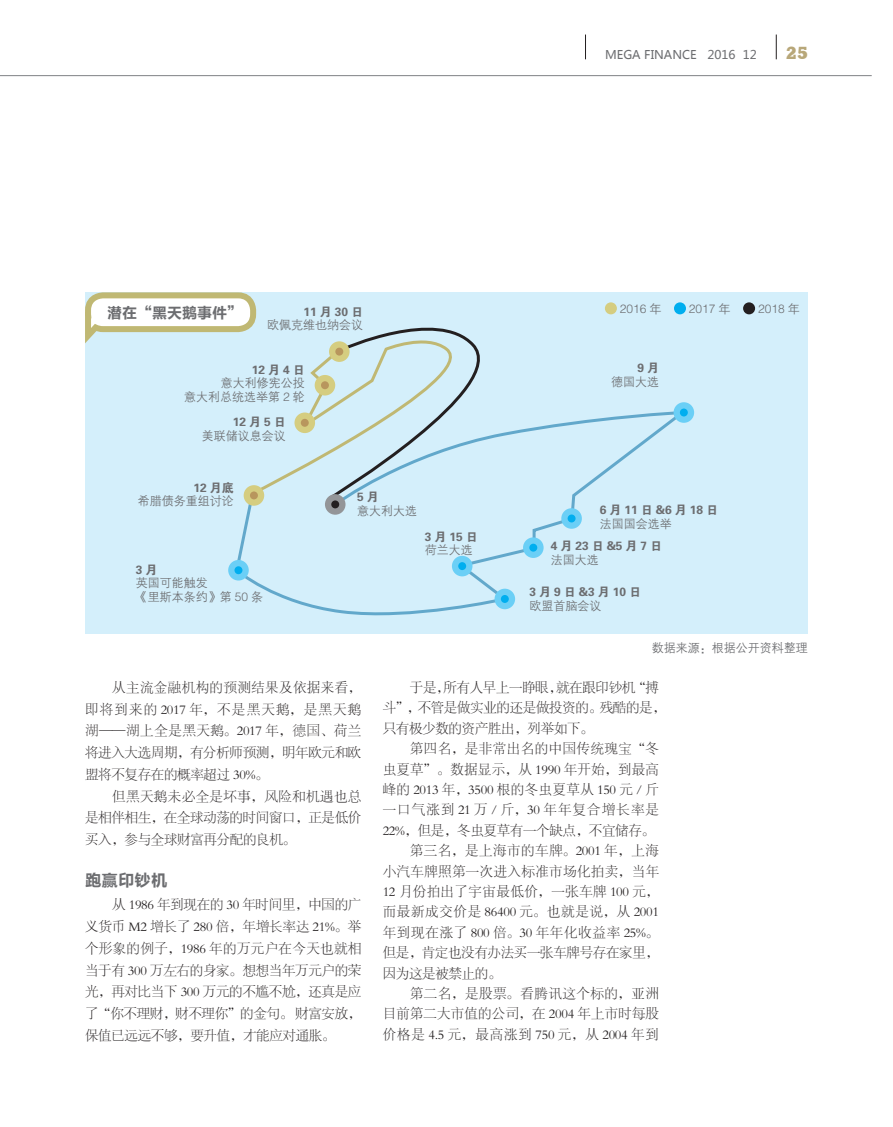
<style>
.page{position:relative;width:893px;height:1127px;background:#fff}
.page>*{position:absolute;margin:0;border:0;box-sizing:border-box;transform-origin:0 0}
.t1{font:800 16.95px "Stymie BT";color:#b8a779}
.小标题段前后{font:16.5px "FZLTCHJW GB1 0";color:#6c6d70}
.t2{font:15px "FZLTCHJW GB1 0";color:#6c6d70}
.正文{font:13.5px/20.4px "FZSYJW GB1 0";letter-spacing:-.025em;color:#231f20;text-align:justify}
.t3{font:12px "FZZDXJW GB1 0";color:#6c6d70}
.t4{font:12px "FZDHTJW GB1 0";letter-spacing:.25em;color:#6c6d70}
.t5{font:12px "Microsoft Ya Hei";color:#6c6d70}
</style>
<div class="page">
<svg style="left:585px;top:35px;width:1px;height:24px"></svg>
<svg style="left:776px;top:35px;width:1px;height:24px"></svg>
<hr style="left:0;top:75px;width:872px;height:1px;background:#808285">
<div style="left:85px;top:292px;width:723px;height:342px;background:#d4effb"></div>
<svg style="left:234px;top:412px;width:447px;height:204px"></svg>
<svg style="left:85px;top:292px;width:431px;height:216px"></svg>
<div style="left:605px;top:302px;width:12px;height:12px;background:#d5cd80;border-radius:50%"></div>
<div style="left:329px;top:341px;width:21px;height:21px;background:#d5cd80;border-radius:50%"></div>
<div style="left:335px;top:348px;width:8px;height:8px;background:#b8965d;border-radius:50%"></div>
<div style="left:315px;top:375px;width:20px;height:20px;background:#d5cd80;border-radius:50%"></div>
<div style="left:321px;top:381px;width:8px;height:8px;background:#b8965d;border-radius:50%"></div>
<div style="left:294px;top:412px;width:21px;height:21px;background:#d5cd80;border-radius:50%"></div>
<div style="left:301px;top:419px;width:8px;height:8px;background:#b8965d;border-radius:50%"></div>
<div style="left:244px;top:485px;width:20px;height:21px;background:#d5cd80;border-radius:50%"></div>
<div style="left:250px;top:491px;width:8px;height:8px;background:#b8965d;border-radius:50%"></div>
<div style="left:674px;top:302px;width:12px;height:12px;background:#00aeef;border-radius:50%"></div>
<div style="left:228px;top:560px;width:21px;height:20px;background:#6bcff6;border-radius:50%"></div>
<div style="left:234px;top:566px;width:8px;height:8px;background:#00aeef;border-radius:50%"></div>
<div style="left:495px;top:589px;width:20px;height:20px;background:#6bcff6;border-radius:50%"></div>
<div style="left:501px;top:595px;width:8px;height:8px;background:#00aeef;border-radius:50%"></div>
<div style="left:452px;top:556px;width:20px;height:20px;background:#6bcff6;border-radius:50%"></div>
<div style="left:458px;top:562px;width:8px;height:8px;background:#00aeef;border-radius:50%"></div>
<div style="left:523px;top:537px;width:21px;height:21px;background:#6bcff6;border-radius:50%"></div>
<div style="left:529px;top:544px;width:8px;height:8px;background:#00aeef;border-radius:50%"></div>
<div style="left:561px;top:508px;width:21px;height:21px;background:#6bcff6;border-radius:50%"></div>
<div style="left:568px;top:514px;width:8px;height:8px;background:#00aeef;border-radius:50%"></div>
<div style="left:674px;top:402px;width:20px;height:21px;background:#6bcff6;border-radius:50%"></div>
<div style="left:680px;top:408px;width:8px;height:8px;background:#00aeef;border-radius:50%"></div>
<div style="left:743px;top:302px;width:12px;height:12px;background:#231f20;border-radius:50%"></div>
<div style="left:325px;top:494px;width:20px;height:21px;background:#939598;border-radius:50%"></div>
<div style="left:331px;top:500px;width:8px;height:8px;background:#231f20;border-radius:50%"></div>
<p class="t5" style="left:605px;top:47px;width:153px">MEGA FINANCE 2016 12</p>
<p class="t1" style="left:786px;top:43px;width:23px">25</p>
<p class="t2" style="left:107px;top:305px;width:137px">潜在“黑天鹅事件”</p>
<p class="t4" style="left:303px;top:305px;width:61px">11月30日</p>
<p class="t3" style="left:267px;top:318px;width:97px">欧佩克维也纳会议</p>
<p class="t4" style="left:252px;top:363px;width:54px">12月4日</p>
<p class="t3" style="left:221px;top:377px;width:85px">意大利修宪公投</p>
<p class="t3" style="left:184px;top:390px;width:122px">意大利总统选举第 2 轮</p>
<p class="t4" style="left:233px;top:416px;width:54px">12月5日</p>
<p class="t3" style="left:202px;top:429px;width:85px">美联储议息会议</p>
<p class="t4" style="left:194px;top:481px;width:42px">12 月底</p>
<p class="t3" style="left:138px;top:495px;width:97px">希腊债务重组讨论</p>
<p class="t4" style="left:136px;top:563px;width:23px">3月</p>
<p class="t3" style="left:136px;top:576px;width:74px">英国可能触发</p>
<p class="t3" style="left:136px;top:590px;width:129px">《里斯本条约》第 50 条</p>
<p class="t4" style="left:357px;top:491px;width:23px">5月</p>
<p class="t3" style="left:357px;top:504px;width:61px">意大利大选</p>
<p class="t4" style="left:425px;top:530px;width:54px">3月15日</p>
<p class="t3" style="left:425px;top:543px;width:49px">荷兰大选</p>
<p class="t3" style="left:620px;top:302px;width:43px">2016 年</p>
<p class="t3" style="left:689px;top:302px;width:43px">2017 年</p>
<p class="t3" style="left:758px;top:302px;width:43px">2018 年</p>
<p class="t4" style="left:637px;top:361px;width:23px">9月</p>
<p class="t3" style="left:611px;top:375px;width:49px">德国大选</p>
<p class="t4" style="left:600px;top:503px;width:120px">6月11日&amp;6月18日</p>
<p class="t3" style="left:600px;top:517px;width:73px">法国国会选举</p>
<p class="t4" style="left:551px;top:540px;width:113px">4月23日&amp;5月7日</p>
<p class="t3" style="left:551px;top:553px;width:49px">法国大选</p>
<p class="t4" style="left:529px;top:586px;width:113px">3月9日&amp;3月10日</p>
<p class="t3" style="left:529px;top:599px;width:73px">欧盟首脑会议</p>
<p class="t3" style="left:652px;top:641px;width:157px">数据来源：根据公开资料整理</p>
<p class="正文" style="left:85px;top:677px;width:278px;line-height:21.8px;text-indent:27px">从主流金融机构的预测结果及依据来看，即将到来的 2017 年，不是黑天鹅，是黑天鹅湖——湖上全是黑天鹅。2017 年，德国、荷兰将进入大选周期，有分析师预测，明年欧元和欧盟将不复存在的概率超过 30%。</p>
<p class="正文" style="left:85px;top:785px;width:278px;line-height:21.8px;text-indent:27px">但黑天鹅未必全是坏事，风险和机遇也总是相伴相生，在全球动荡的时间窗口，正是低价买入，参与全球财富再分配的良机。</p>
<p class="小标题段前后" style="left:85px;top:871px;width:84px">跑赢印钞机</p>
<p class="正文" style="left:85px;top:894px;width:278px;line-height:21.8px;text-indent:27px">从 1986 年到现在的 30 年时间里，中国的广义货币 M2 增长了 280 倍，年增长率达 21%。举个形象的例子，1986 年的万元户在今天也就相当于有 300 万左右的身家。想想当年万元户的荣光，再对比当下 300 万元的不尴不尬，还真是应了“你不理财，财不理你”的金句。 财富安放，保值已远远不够，要升值，才能应对通胀。</p>
<p class="正文" style="left:383px;top:677px;width:285px;text-align:left;text-indent:27px">于是，所有人早上一睁眼，就在跟印钞机 “搏斗”，不管是做实业的还是做投资的。残酷的是，只有极少数的资产胜出，列举如下。</p>
<p class="正文" style="left:383px;top:739px;width:278px;text-indent:27px">第四名，是非常出名的中国传统瑰宝“冬虫夏草”。数据显示，从 1990 年开始，到最高峰的 2013 年，3500 根的冬虫夏草从 150 元 / 斤一口气涨到 21 万 / 斤，30 年年复合增长率是22%，但是，冬虫夏草有一个缺点，不宜储存。</p>
<p class="正文" style="left:383px;top:841px;width:278px;text-indent:27px">第三名，是上海市的车牌。2001 年，上海小汽车牌照第一次进入标准市场化拍卖，当年12 月份拍出了宇宙最低价，一张车牌 100 元，而最新成交价是 86400 元。也就是说，从 2001年到现在涨了 800 倍。30 年年化收益率 25%。但是，肯定也没有办法买一张车牌号存在家里，因为这是被禁止的。</p>
<p class="正文" style="left:383px;top:983px;width:278px;text-indent:27px">第二名，是股票。看腾讯这个标的，亚洲目前第二大市值的公司，在 2004 年上市时每股价格是 4.5 元，最高涨到 750 元，从 2004 年到</p>
</div>
